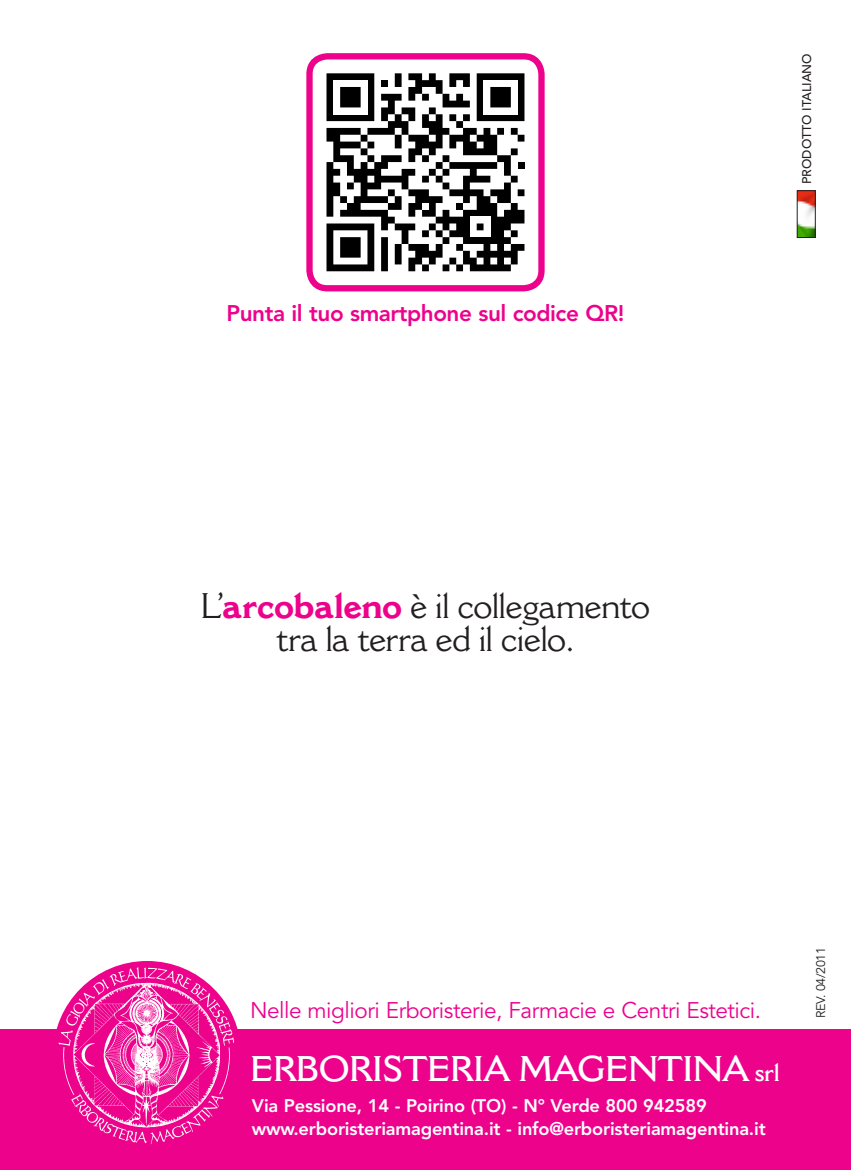
<style>
.page{position:relative;width:851px;height:1170px;background:#fff}
.page>*{position:absolute;margin:0;border:0;box-sizing:border-box;transform-origin:0 0}
.t1{font:600 35.25px "Cantoria";letter-spacing:-.02em;color:#fff}
.t2{font:35px/32.5px "Cantoria";letter-spacing:-.02em;color:#231f20;text-align:center}
.t3{font:22.5px "Avenir";letter-spacing:-.02em;color:#ed028c}
.t4{font:800 22.5px "Avenir";letter-spacing:-.02em;color:#ed028c}
.t5{font:800 18.25px/22.5px "Avenir";letter-spacing:-.01em;color:#fff}
.t6{font:500 12.5px "Avenir";color:#231f20}
.t7{font:12.5px "Avenir";letter-spacing:-.03em;color:#231f20}
.s1{font-weight:700;color:#ed028c}
.s2{font-size:24.75px}
</style>
<div class="page">
<img style="left:798px;top:192px;width:15px;height:44px">
<div style="left:796px;top:190px;width:19px;height:48px;border:1px solid #231f20"></div>
<div style="left:0;top:1029px;width:850px;height:140px;background:#ed028c"></div>
<svg style="left:56px;top:961px;width:182px;height:68px"></svg>
<img style="left:58px;top:966px;width:177px;height:179px">
<svg style="left:326px;top:73px;width:198px;height:198px"></svg>
<div style="left:306px;top:53px;width:238px;height:238px;border:6px solid #ed028c;border-radius:18px"></div>
<p class="t4" style="left:226px;top:300px;width:399px">Punta il tuo smartphone sul codice QR!</p>
<h2 class="t2" style="left:201px;top:589px;width:451px">L’<span class="s1">arcobaleno</span> è il collegamento tra la terra ed il cielo.</h2>
<p class="t6" style="left:799px;top:184px;width:132px;rotate:-90deg">PRODOTTO ITALIANO</p>
<p class="t3" style="left:250px;top:996px;width:512px">Nelle migliori Erboristerie, Farmacie e Centri Estetici.</p>
<h1 class="t1" style="left:250px;top:1047px;width:531px">ERBORISTERIA MAGENTINA <span class="s2">srl</span></h1>
<p class="t5" style="left:252px;top:1094px;width:515px">Via Pessione, 14 - Poirino (TO) - N° Verde 800 942589 www.erboristeriamagentina.it - info@erboristeriamagentina.it</p>
<p class="t7" style="left:813px;top:1017px;width:72px;rotate:-90deg">REV. 04/2011</p>
</div>
